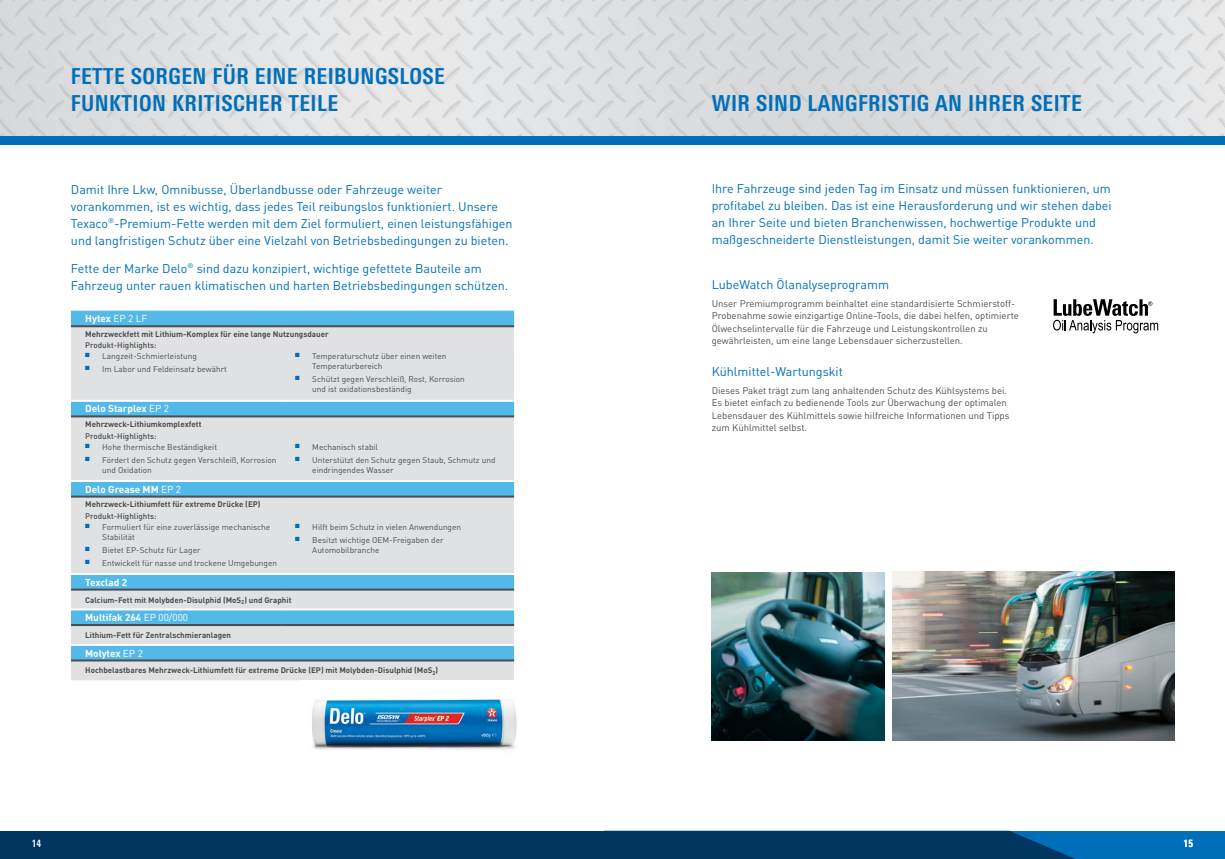
<style>
.page{position:relative;width:1225px;height:859px;background:#fff}
.page>*{position:absolute;margin:0;border:0;box-sizing:border-box;transform-origin:0 0}
.t1{font:700 condensed 22px/27px "Univers Next Pro";letter-spacing:.02em;color:#006fba}
.t2{font:12.5px/17px "DIN Pro";color:#006fba}
.t3{font:700 10px "DIN Pro";color:#fff}
.t4{font:700 condensed 10px "Univers Next Pro";color:#fff}
.t5{font:9.5px/12.5px "DIN Pro";color:#4d4d4f}
.t6{font:8.2px/10px "DIN Pro";color:#4d4d4f}
.t7{font:700 8px "DIN Pro";color:#4d4d4f}
.t8{font:500 8px "DIN Pro";color:#4d4d4f}
.s1{font-weight:400}
</style>
<div class="page">
<div style="left:604px;top:831px;width:621px;height:28px;background:#006fba"></div>
<svg style="left:927px;top:831px;width:148px;height:28px"></svg>
<div style="left:0;top:831px;width:927px;height:28px;background:#003660"></div>
<img style="left:0;top:0;width:1225px;height:137px">
<div style="left:0;top:137px;width:1225px;height:8px;background:#006fba"></div>
<svg style="left:1053px;top:299px;width:105px;height:34px"></svg>
<img style="left:892px;top:571px;width:283px;height:169px">
<img style="left:711px;top:572px;width:174px;height:168px">
<div style="left:71px;top:311px;width:443px;height:14px;background:#52b9e9"></div>
<svg style="left:71px;top:327px;width:443px;height:353px;background:#d0dbe2"></svg>
<svg style="left:71px;top:575px;width:443px;height:84px;background:#94cbe5"></svg>
<hr style="left:71px;top:415px;width:210px;height:2px;background:#4d4d4f">
<hr style="left:281px;top:415px;width:233px;height:2px;background:#4d4d4f">
<hr style="left:71px;top:325px;width:210px;height:2px;background:#4d4d4f">
<hr style="left:281px;top:325px;width:233px;height:2px;background:#4d4d4f">
<hr style="left:71px;top:496px;width:210px;height:2px;background:#4d4d4f">
<hr style="left:281px;top:496px;width:233px;height:2px;background:#4d4d4f">
<hr style="left:71px;top:589px;width:210px;height:2px;background:#4d4d4f">
<hr style="left:281px;top:589px;width:233px;height:2px;background:#4d4d4f">
<hr style="left:71px;top:624px;width:210px;height:2px;background:#4d4d4f">
<hr style="left:281px;top:624px;width:233px;height:2px;background:#4d4d4f">
<hr style="left:71px;top:659px;width:210px;height:2px;background:#4d4d4f">
<hr style="left:281px;top:659px;width:233px;height:2px;background:#4d4d4f">
<hr style="left:71px;top:400px;width:210px;height:2px;background:#fff">
<hr style="left:281px;top:400px;width:233px;height:2px;background:#fff">
<hr style="left:71px;top:480px;width:210px;height:2px;background:#fff">
<hr style="left:281px;top:480px;width:233px;height:2px;background:#fff">
<hr style="left:71px;top:573px;width:210px;height:2px;background:#fff">
<hr style="left:281px;top:573px;width:233px;height:2px;background:#fff">
<hr style="left:71px;top:608px;width:210px;height:2px;background:#fff">
<hr style="left:281px;top:608px;width:233px;height:2px;background:#fff">
<hr style="left:71px;top:644px;width:210px;height:2px;background:#fff">
<hr style="left:281px;top:644px;width:233px;height:2px;background:#fff">
<img style="left:312px;top:699px;width:205px;height:51px">
<h1 class="t1" style="left:71px;top:62px;width:375px">FETTE SORGEN FÜR EINE REIBUNGSLOSE<br>FUNKTION KRITISCHER TEILE</h1>
<p class="t2" style="left:71px;top:180px;width:443px">Damit Ihre Lkw, Omnibusse, Überlandbusse oder Fahrzeuge weiter vorankommen, ist es wichtig, dass jedes Teil reibungslos funktioniert. Unsere Texaco<sup>®</sup>-Premium-Fette werden mit dem Ziel formuliert, einen leistungsfähigen und langfristigen Schutz über eine Vielzahl von Betriebsbedingungen zu bieten.</p>
<p class="t2" style="left:71px;top:259px;width:439px">Fette der Marke Delo<sup>®</sup> sind dazu konzipiert, wichtige gefettete Bauteile am<br>Fahrzeug unter rauen klimatischen und harten Betriebsbedingungen schützen.</p>
<p class="t3" style="left:85px;top:310px;width:64px">Hytex <span class="s1">EP 2 LF</span></p>
<p class="t7" style="left:85px;top:327px;width:245px">Mehrzweckfett mit Lithium-Komplex für eine lange Nutzungsdauer</p>
<p class="t8" style="left:85px;top:339px;width:73px">Produkt-Highlights:</p>
<p class="t6" style="left:85px;top:351px;width:113px"><sup>■</sup> Langzeit-Schmierleistung</p>
<p class="t6" style="left:85px;top:364px;width:143px"><sup>■</sup> Im Labor und Feldeinsatz bewährt</p>
<p class="t6" style="left:312px;top:351px;width:136px;text-indent:-17px"><sup>■</sup> Temperaturschutz ü ber einen weiten<br>Temperaturbereich</p>
<p class="t6" style="left:312px;top:374px;width:154px;text-indent:-17px"><sup>■</sup> Schützt gegen Verschleiß, Rost, Korrosion und ist oxidationsbeständig</p>
<p class="t3" style="left:85px;top:400px;width:85px">Delo Starplex <span class="s1">EP 2</span></p>
<p class="t7" style="left:85px;top:418px;width:118px">Mehrzweck-Lithiumkomplexfett</p>
<p class="t8" style="left:85px;top:429px;width:73px">Produkt-Highlights:</p>
<p class="t6" style="left:85px;top:441px;width:133px"><sup>■</sup> Hohe thermische Beständigkeit</p>
<p class="t6" style="left:102px;top:454px;width:176px;text-indent:-17px"><sup>■</sup> Fördert den Schutz gegen Verschleiß, Korrosion und Oxidation</p>
<p class="t3" style="left:85px;top:481px;width:97px">Delo Grease MM <span class="s1">EP 2</span></p>
<p class="t7" style="left:85px;top:498px;width:177px">Mehrzweck-Lithiumfett fü r extreme Drücke (EP)</p>
<p class="t8" style="left:85px;top:509px;width:73px">Produkt-Highlights:</p>
<p class="t6" style="left:102px;top:521px;width:169px;text-indent:-17px"><sup>■</sup> Formuliert fü r eine zuverlässige mechanische<br>Stabilität</p>
<p class="t6" style="left:85px;top:544px;width:117px"><sup>■</sup> Bietet EP-Schutz fü r Lager</p>
<p class="t6" style="left:85px;top:557px;width:193px"><sup>■</sup> Entwickelt fü r nasse und trockene Umgebungen</p>
<p class="t6" style="left:295px;top:441px;width:84px"><sup>■</sup> Mechanisch stabil</p>
<p class="t6" style="left:312px;top:454px;width:185px;text-indent:-17px"><sup>■</sup> Unterstützt den Schutz gegen Staub, Schmutz und eindringendes Wasser</p>
<p class="t6" style="left:295px;top:521px;width:167px"><sup>■</sup> Hilft beim Schutz in vielen Anwendungen</p>
<p class="t6" style="left:312px;top:534px;width:133px;text-indent:-17px"><sup>■</sup> Besitzt wichtige OEM-Freigaben der<br>Automobilbranche</p>
<p class="t3" style="left:85px;top:574px;width:44px">Texclad 2</p>
<p class="t7" style="left:85px;top:593px;width:208px">Calcium-Fett mit Molybden-Disulphid (MoS<sub>2</sub>) und Graphit</p>
<p class="t3" style="left:85px;top:609px;width:104px">Multifak 264 <span class="s1">EP 00/000</span></p>
<p class="t7" style="left:85px;top:628px;width:147px">Lithium-Fett für Zentralschmieranlagen</p>
<p class="t3" style="left:85px;top:644px;width:59px">Molytex <span class="s1">EP 2</span></p>
<p class="t7" style="left:85px;top:664px;width:354px">Hochbelastbares Mehrzweck-Lithiumfett für extreme Drücke (EP) mit Molybden-Disulphid (MoS<sub>2</sub>)</p>
<h1 class="t1" style="left:711px;top:89px;width:372px">WIR SIND LANGFRISTIG AN IHRER SEITE</h1>
<p class="t2" style="left:711px;top:179px;width:401px">Ihre Fahrzeuge sind jeden Tag im Einsatz und müssen funktionieren, um profitabel zu bleiben. Das ist eine Herausforderung und wir stehen dabei an Ihrer Seite und bieten Branchenwissen, hochwertige Produkte und maßgeschneiderte Dienstleistungen, damit Sie weiter vorankommen.</p>
<p class="t2" style="left:711px;top:274px;width:179px">LubeWatch Ölanalyseprogramm</p>
<p class="t5" style="left:711px;top:296px;width:308px">Unser Premiumprogramm beinhaltet eine standardisierte Schmierstoff-Probenahme sowie einzigartige Online-Tools, die dabei helfen, optimierte Ölwechselintervalle für die Fahrzeuge und Leistungskontrollen zu gewährleisten, um eine lange Lebensdauer sicherzustellen.</p>
<p class="t2" style="left:711px;top:361px;width:133px">Kühlmittel-Wartungskit</p>
<p class="t5" style="left:711px;top:383px;width:299px">Dieses Paket trägt zum lang anhaltenden Schutz des Kühlsystems bei.<br>Es bietet einfach zu bedienende Tools zur Überwachung der optimalen Lebensdauer des Kühlmittels sowie hilfreiche Informationen und Tipps zum Kühlmittel selbst.</p>
<p class="t4" style="left:32px;top:837px;width:11px">14</p>
<p class="t4" style="left:1183px;top:837px;width:11px">15</p>
</div>
